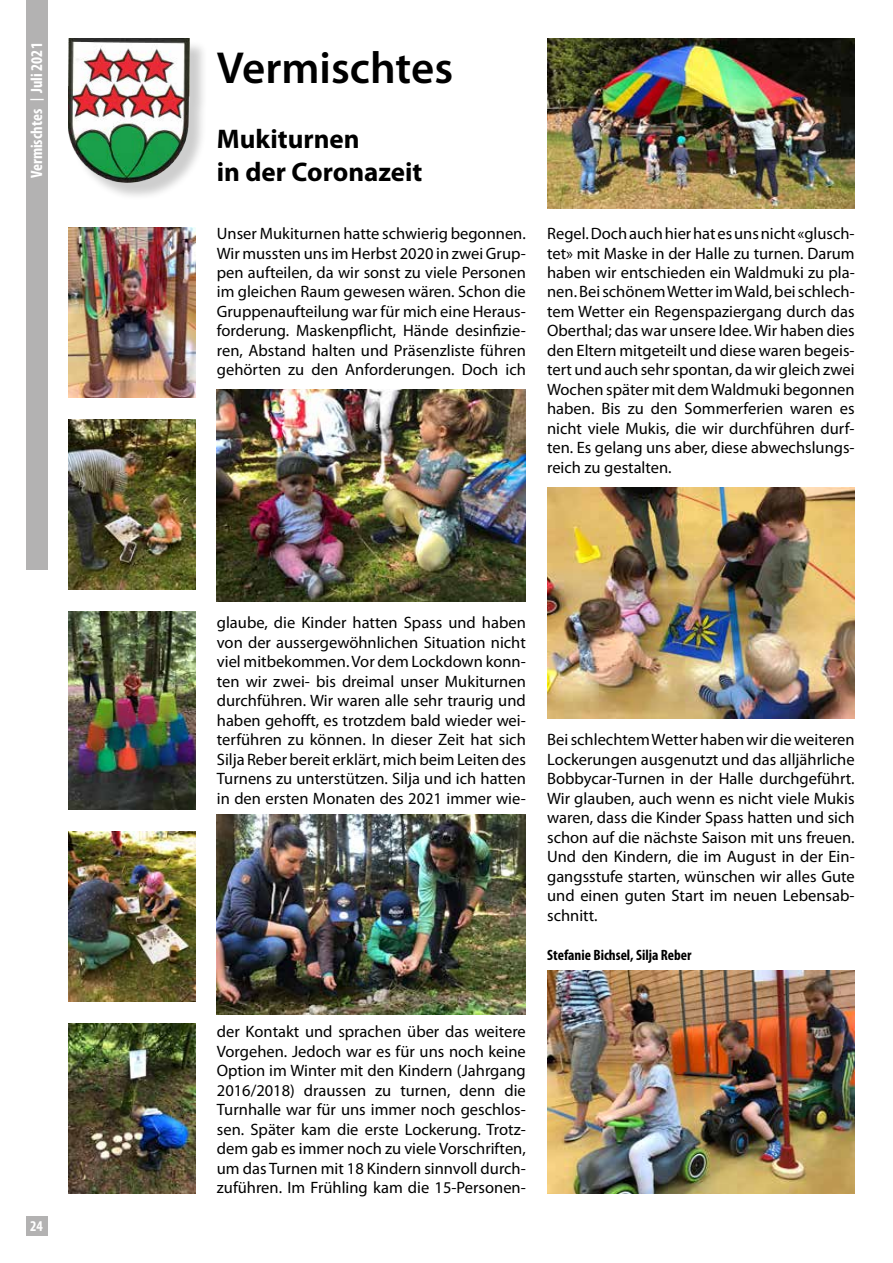
<style>
.page{position:relative;width:893px;height:1263px;background:#fff}
.page>*{position:absolute;margin:0;border:0;box-sizing:border-box;transform-origin:0 0}
.t1{font:600 45px "Myriad Pro";color:#000}
.t2{font:700 27px/33px "Myriad Pro";color:#000}
.t3{font:16.5px/19.5px "Myriad Pro";color:#000;text-align:justify}
.t4{font:700 condensed 16.5px "Myriad Pro";color:#fff}
.t5{font:700 condensed 15px "Myriad Pro";color:#000}
.t6{font:700 condensed 15px "Myriad Pro";color:#fff}
.s1{font-size:13.5px}
</style>
<div class="page">
<div style="left:26px;top:1216px;width:21px;height:19px;background:#b3b2b2"></div>
<div style="left:26px;top:0;width:21px;height:570px;background:#b3b2b2"></div>
<div style="left:70px;top:41px;width:138px;height:160px;background:#000;opacity:.2"></div>
<img style="left:68px;top:38px;width:121px;height:145px">
<img style="left:68px;top:611px;width:128px;height:198px">
<img style="left:217px;top:389px;width:309px;height:212px">
<img style="left:68px;top:1023px;width:128px;height:170px">
<img style="left:547px;top:970px;width:308px;height:223px">
<img style="left:547px;top:488px;width:308px;height:230px">
<img style="left:547px;top:38px;width:308px;height:170px">
<img style="left:68px;top:419px;width:128px;height:170px">
<img style="left:217px;top:815px;width:309px;height:199px">
<img style="left:68px;top:228px;width:128px;height:169px">
<img style="left:68px;top:831px;width:128px;height:170px">
<p class="t4" style="left:26px;top:178px;width:137px;rotate:-90deg">Vermischtes <span class="s1">|</span> Juli 2021</p>
<h1 class="t1" style="left:217px;top:40px;width:238px">Vermischtes</h1>
<h2 class="t2" style="left:217px;top:121px;width:207px">Mukiturnen<br>in der Coronazeit</h2>
<p class="t3" style="left:217px;top:223px;width:311px">Unser Mukiturnen hatte schwierig begonnen.<br>Wir mussten uns im Herbst 2020 in zwei Grup&shy;pen aufteilen, da wir sonst zu viele Personen im gleichen Raum gewesen wären. Schon die Gruppenaufteilung war für mich eine Heraus&shy;forderung. Maskenpflicht, Hände desinfizie&shy;ren, Abstand halten und Präsenzliste führen gehörten zu den Anforderungen. Doch ich</p>
<p class="t3" style="left:547px;top:223px;width:309px">Regel. Doch auch hier hat es uns nicht «glusch&shy;tet» mit Maske in der Halle zu turnen. Darum haben wir entschieden ein Waldmuki zu pla&shy;nen. Bei schönem Wetter im Wald, bei schlech&shy;tem Wetter ein Regenspaziergang durch das Oberthal; das war unsere Idee. Wir haben dies den Eltern mitgeteilt und diese waren begeis&shy;tert und auch sehr spontan, da wir gleich zwei Wochen später mit dem Waldmuki begonnen haben. Bis zu den Sommerferien waren es nicht viele Mukis, die wir durchführen durf&shy;ten. Es gelang uns aber, diese abwechslungs&shy;reich zu gestalten.</p>
<p class="t6" style="left:30px;top:1216px;width:14px">24</p>
<p class="t3" style="left:217px;top:613px;width:311px">glaube, die Kinder hatten Spass und haben von der aussergewöhnlichen Situation nicht viel mitbekommen. Vor dem Lockdown konn&shy;ten wir zwei- bis dreimal unser Mukiturnen durchführen. Wir waren alle sehr traurig und haben gehofft, es trotzdem bald wieder wei&shy;terführen zu können. In dieser Zeit hat sich Silja Reber bereit erklärt, mich beim Leiten des Turnens zu unterstützen. Silja und ich hatten in den ersten Monaten des 2021 immer wie-</p>
<p class="t3" style="left:547px;top:730px;width:309px">Bei schlechtem Wetter haben wir die weiteren Lockerungen ausgenutzt und das alljährliche Bobbycar-Turnen in der Halle durchgeführt.<br>Wir glauben, auch wenn es nicht viele Mukis waren, dass die Kinder Spass hatten und sich schon auf die nächste Saison mit uns freuen.<br>Und den Kindern, die im August in der Ein&shy;gangsstufe starten, wünschen wir alles Gute und einen guten Start im neuen Lebensab&shy;schnitt.</p>
<p class="t5" style="left:547px;top:945px;width:146px">Stefanie Bichsel, Silja Reber</p>
<p class="t3" style="left:217px;top:1022px;width:311px">der Kontakt und sprachen über das weitere Vorgehen. Jedoch war es für uns noch keine Option im Winter mit den Kindern (Jahrgang 2016/2018) draussen zu turnen, denn die Turnhalle war für uns immer noch geschlos&shy;sen. Später kam die erste Lockerung. Trotz&shy;dem gab es immer noch zu viele Vorschriften, um das Turnen mit 18 Kindern sinnvoll durch&shy;zuführen. Im Frühling kam die 15-Personen-</p>
</div>
